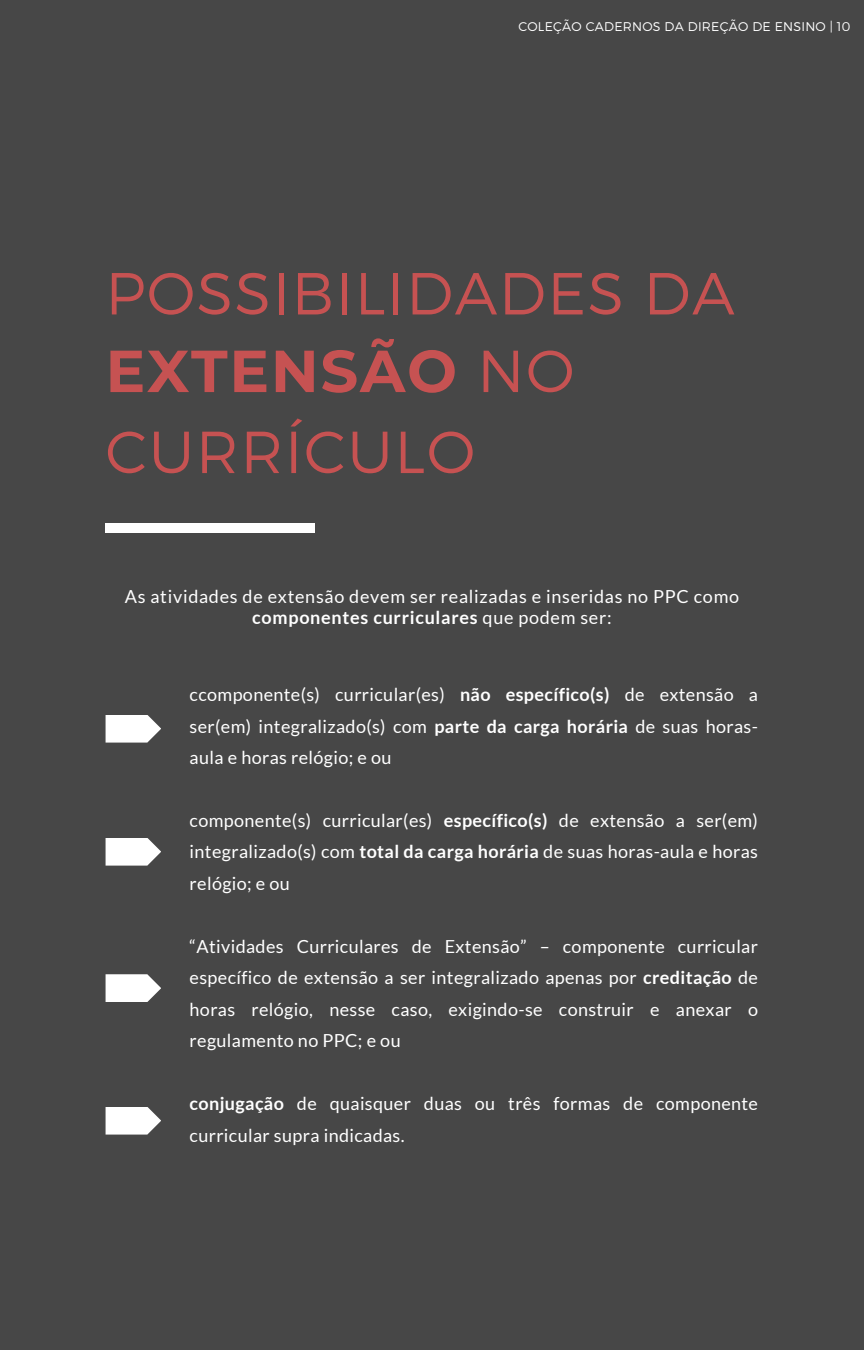
<style>
.page{position:relative;width:864px;height:1350px;background:#474747}
.page>*{position:absolute;margin:0;border:0;box-sizing:border-box;transform-origin:0 0}
.t1{font:300 59.18px/79.2px "Montserrat";letter-spacing:.03em;color:#c65252}
.t2{font:18px/31.5px "Lato";letter-spacing:.02em;color:#fff;text-align:justify}
.t3{font:18px/20.9px "Lato";letter-spacing:.04em;color:#fff;text-align:center}
.t4{font:300 12.6px "Montserrat";letter-spacing:.02em;color:#fff}
.s1{font-weight:700}
</style>
<div class="page">
<div style="left:106px;top:524px;width:209px;height:8px;background:#fff"></div>
<svg style="left:106px;top:715px;width:55px;height:28px;background:#e6e6e6"></svg>
<svg style="left:106px;top:838px;width:55px;height:28px;background:#e6e6e6"></svg>
<svg style="left:106px;top:974px;width:55px;height:28px;background:#e7e7e7"></svg>
<svg style="left:106px;top:1107px;width:55px;height:28px;background:#e6e6e6"></svg>
<h2 class="t4" style="left:518px;top:18px;width:334px">COLEÇÃO CADERNOS DA DIREÇÃO DE ENSINO | 10</h2>
<h2 class="t1" style="left:106px;top:251px;width:631px">POSSIBILIDADES DA<br><span class="s1">EXTENSÃO</span> NO<br>CURRÍCULO</h2>
<h2 class="t3" style="left:125px;top:585px;width:616px">As atividades de extensão devem ser realizadas e inseridas no PPC como <span class="s1">componentes curriculares</span> que podem ser:</h2>
<p class="t2" style="left:190px;top:678px;width:570px">ccomponente(s) curricular(es) <span class="s1">não específico(s)</span> de extensão a ser(em) integralizado(s) com <span class="s1">parte da carga horária</span> de suas horas&shy;aula e horas relógio; e ou</p>
<p class="t2" style="left:190px;top:804px;width:570px">componente(s) curricular(es) <span class="s1">específico(s)</span> de extensão a ser(em) integralizado(s) com <span class="s1">total da carga horária</span> de suas horas-aula e horas relógio; e ou</p>
<h1 class="t2" style="left:190px;top:930px;width:570px">“Atividades Curriculares de Extensão” – componente curricular específico de extensão a ser integralizado apenas por <span class="s1">creditação</span> de horas relógio, nesse caso, exigindo-se construir e anexar o regulamento no PPC; e ou</h1>
<p class="t2" style="left:190px;top:1088px;width:570px"><span class="s1">conjugação</span> de quaisquer duas ou três formas de componente curricular supra indicadas.</p>
</div>
